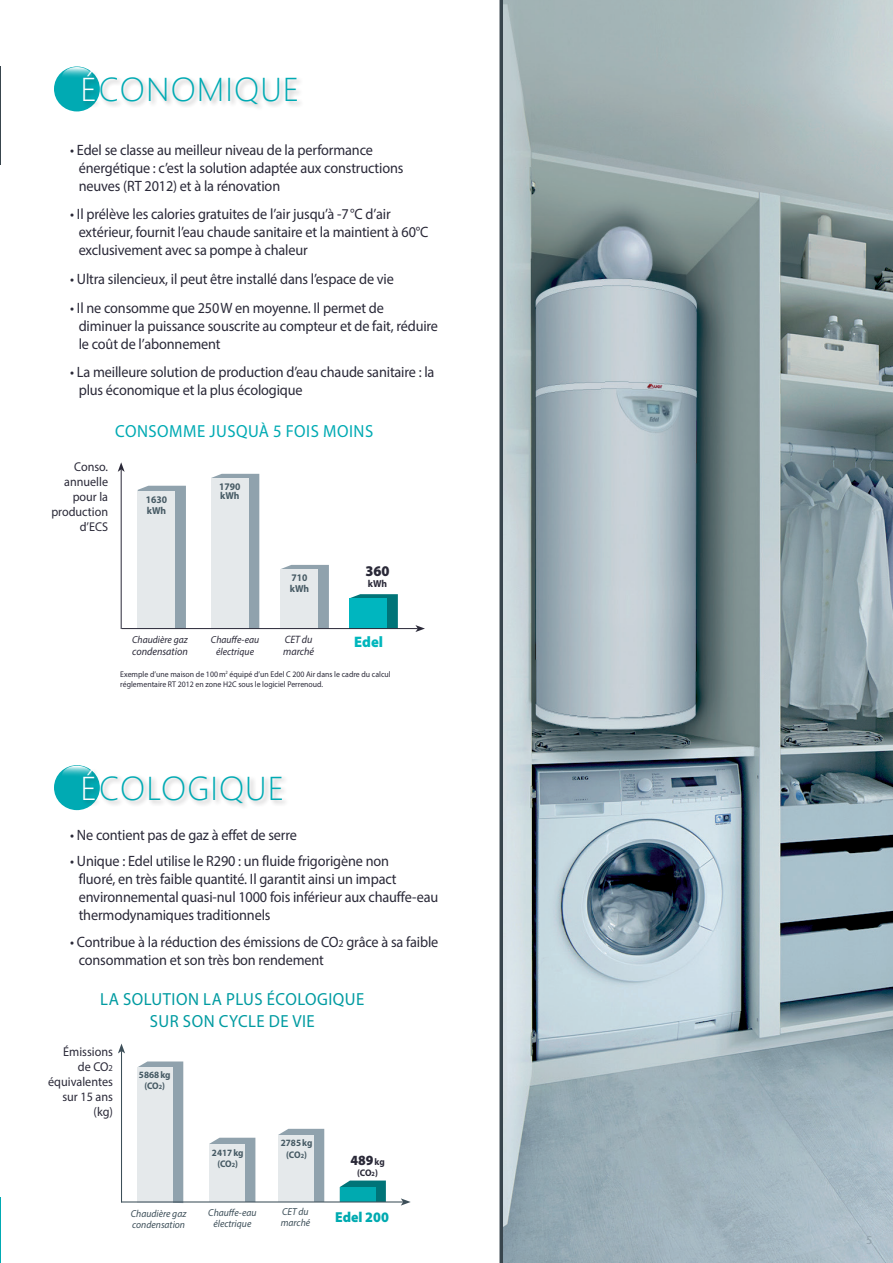
<style>
.page{position:relative;width:893px;height:1263px;background:#fff}
.page>*{position:absolute;margin:0;border:0;box-sizing:border-box;transform-origin:0 0}
.t1{font:33px "Webly Sleek UI Light";letter-spacing:.035em;color:#00aab3}
.t2{font:17.55px/22.5px "Myriad Pro";letter-spacing:.03em;color:#009ba1;text-align:center;scale:.95 1}
.t3{font:17.55px "Myriad Pro";letter-spacing:.03em;color:#00aab3;scale:.95 1}
.t4{font:900 15.3px "Myriad Pro";color:#00b6bc;scale:.95 1}
.texte{font:15px/18px "Myriad Pro";letter-spacing:-.01em;color:#2a2938;scale:.95 1}
.t5{font:900 14.85px "Myriad Pro";color:#2a2938;scale:.95 1}
.t6{font:900 14.4px "Myriad Pro";color:#00aab0;scale:.95 1}
.t7{font:900 14.1px "Myriad Pro";color:#2a2938;scale:.95 1}
.texte-2{font:12.9px/15px "Myriad Pro";color:#2a2938;text-align:right;scale:.95 1}
.texte-3{font:12.75px/15px "Myriad Pro";color:#2a2938;text-align:right;scale:.95 1}
.t8{font:12px "Myriad Pro";color:#90a0aa}
.t9{font:italic 10.65px/11.9px "Myriad Pro";color:#2a2938;scale:.95 1}
.t10{font:italic 10.2px/11.2px "Myriad Pro";color:#3d4f59;scale:.95 1}
.t11{font:italic 10.2px/11.9px "Myriad Pro";color:#2a2938;text-align:center;scale:.95 1}
.t12{font:700 10.2px/11.4px "Myriad Pro";color:#465a64;scale:.95 1}
.t13{font:700 10.2px "Myriad Pro";color:#2a2938;scale:.95 1}
.t14{font:700 9.6px/11.6px "Myriad Pro";color:#465a64;text-align:center;scale:.95 1}
.t15{font:700 9.6px "Myriad Pro";color:#2a2938;scale:.95 1}
.t16{font:8.25px/10.8px "Myriad Pro";color:#2a2938;scale:.95 1}
.s1{color:#fff}
.s2{font-size:10.5px}
.s3{font-size:9px}
.s4{font-weight:700;font-size:9.6px}
.s5{font-size:6.45px}
</style>
<div class="page">
<div style="left:499px;top:0;width:5px;height:1263px;background:#38454d"></div>
<img style="left:504px;top:0;width:389px;height:1263px">
<svg style="left:281px;top:565px;width:48px;height:63px"></svg>
<div style="left:281px;top:569px;width:37px;height:60px;background:#e5e9eb"></div>
<div style="left:138px;top:486px;width:48px;height:142px;background:#90a2ad"></div>
<div style="left:138px;top:491px;width:37px;height:138px;background:#e5e9eb"></div>
<div style="left:211px;top:474px;width:48px;height:154px;background:#90a2ad"></div>
<div style="left:211px;top:478px;width:38px;height:151px;background:#e5e9eb"></div>
<svg style="left:350px;top:594px;width:48px;height:34px"></svg>
<div style="left:350px;top:598px;width:37px;height:31px;background:#00b6bf"></div>
<hr style="left:121px;top:469px;width:1px;height:160px;background:#2a2938">
<svg style="left:118px;top:462px;width:7px;height:10px"></svg>
<hr style="left:122px;top:628px;width:296px;height:1px;background:#2a2938">
<svg style="left:415px;top:625px;width:10px;height:7px"></svg>
<div style="left:54px;top:66px;width:46px;height:46px;background:#00aab3;border-radius:50%"></div>
<svg style="left:62px;top:67px;width:30px;height:20px"></svg>
<div style="left:82px;top:69px;width:222px;height:42px;background:#231f20;opacity:.3"></div>
<div style="left:54px;top:765px;width:46px;height:45px;background:#00aab3;border-radius:50%"></div>
<svg style="left:62px;top:766px;width:30px;height:19px"></svg>
<div style="left:82px;top:768px;width:207px;height:42px;background:#231f20;opacity:.3"></div>
<hr style="left:121px;top:1051px;width:1px;height:151px;background:#3d4f59">
<svg style="left:118px;top:1043px;width:7px;height:10px"></svg>
<svg style="left:340px;top:1180px;width:46px;height:21px"></svg>
<div style="left:340px;top:1187px;width:36px;height:14px;background:#00aab0"></div>
<svg style="left:278px;top:1129px;width:46px;height:72px"></svg>
<div style="left:278px;top:1135px;width:36px;height:67px;background:#e5e9eb"></div>
<div style="left:138px;top:1061px;width:45px;height:142px;background:#90a2ad"></div>
<div style="left:137px;top:1067px;width:36px;height:136px;background:#e5e9eb"></div>
<svg style="left:209px;top:1138px;width:46px;height:63px"></svg>
<div style="left:209px;top:1144px;width:36px;height:57px;background:#e5e9eb"></div>
<hr style="left:121px;top:1201px;width:282px;height:1px;background:#3d4f59">
<svg style="left:401px;top:1198px;width:10px;height:7px"></svg>
<p class="t1" style="left:81px;top:64px;width:220px"><span class="s1">É</span>CONOMIQUE</p>
<p class="texte" style="left:79px;top:140px;width:343px;text-indent:-9px">• Edel se classe au meilleur niveau de la performance énergétique : c’est la solution adaptée aux constructions neuves (RT 2012) et à la rénovation</p>
<p class="texte" style="left:79px;top:205px;width:370px;text-indent:-9px">• Il prélève les calories gratuites de l’air jusqu’à -7°C d’air extérieur, fournit l’eau chaude sanitaire et la maintient à 60°C exclusivement avec sa pompe à chaleur</p>
<p class="texte" style="left:70px;top:270px;width:342px">• Ultra silencieux, il peut être installé dans l’espace de vie</p>
<p class="texte" style="left:79px;top:298px;width:380px;text-indent:-9px">• Il ne consomme que 250W en moyenne. Il permet de diminuer la puissance souscrite au compteur et de fait, réduire le coût de l’abonnement</p>
<p class="texte" style="left:79px;top:363px;width:376px;text-indent:-9px">• La meilleure solution de production d’eau chaude sanitaire : la plus économique et la plus écologique</p>
<p class="t3" style="left:115px;top:420px;width:273px">CONSOMME JUSQUÀ 5 FOIS MOINS</p>
<p class="texte-3" style="left:51px;top:459px;width:61px">Conso. annuelle pour la production d’ECS</p>
<p class="t12" style="left:146px;top:493px;width:24px">1630 kWh</p>
<p class="t12" style="left:219px;top:481px;width:24px;line-height:9.4px">1790 kWh</p>
<p class="t12" style="left:290px;top:571px;width:22px">710 kWh</p>
<p class="t5" style="left:365px;top:561px;width:27px">360</p>
<p class="t13" style="left:368px;top:577px;width:22px">kWh</p>
<p class="t11" style="left:132px;top:633px;width:60px">Chaudière gaz</p>
<p class="t9" style="left:132px;top:645px;width:60px">condensation</p>
<p class="t9" style="left:283px;top:633px;width:34px">CET du marché</p>
<p class="t11" style="left:211px;top:633px;width:52px">Chauffe-eau électrique</p>
<p class="t4" style="left:354px;top:631px;width:32px">Edel</p>
<p class="t16" style="left:120px;top:668px;width:286px">Exemple d’une maison de 100m<sup>2</sup> équipé d’un Edel C 200 Air dans le cadre du calcul réglementaire RT 2012 en zone H2C sous le logiciel Perrenoud.</p>
<p class="t1" style="left:81px;top:763px;width:205px"><span class="s1">É</span>COLOGIQUE</p>
<p class="texte" style="left:70px;top:826px;width:240px">• Ne contient pas de gaz à effet de serre</p>
<p class="texte" style="left:79px;top:852px;width:380px;text-indent:-9px">• Unique : Edel utilise le R290 : un fluide frigorigène non<br>fluoré, en très faible quantité. Il garantit ainsi un impact environnemental quasi-nul 1000 fois inférieur aux chauffe-eau thermodynamiques traditionnels</p>
<p class="texte" style="left:79px;top:933px;width:380px;text-indent:-9px">• Contribue à la réduction des émissions de CO<span class="s2">2</span> grâce à sa faible consommation et son très bon rendement</p>
<p class="t2" style="left:100px;top:987px;width:279px">LA SOLUTION LA PLUS ÉCOLOGIQUE<br>SUR SON CYCLE DE VIE</p>
<p class="texte-2" style="left:48px;top:1044px;width:70px">Émissions de CO<span class="s3">2 </span>équivalentes sur 15 ans (kg)</p>
<p class="t7" style="left:350px;top:1150px;width:38px">489<span class="s4">kg</span></p>
<p class="t15" style="left:357px;top:1167px;width:23px">(CO<span class="s5">2</span>)</p>
<p class="t10" style="left:281px;top:1205px;width:33px">CET du marché</p>
<p class="t14" style="left:139px;top:1068px;width:35px">5868kg (CO<span class="s5">2</span>)</p>
<p class="t14" style="left:281px;top:1137px;width:35px">2785kg (CO<span class="s5">2</span>)</p>
<p class="t14" style="left:212px;top:1146px;width:35px">2417kg (CO<span class="s5">2</span>)</p>
<p class="t10" style="left:208px;top:1207px;width:52px;text-align:center">Chauffe-eau électrique</p>
<p class="t10" style="left:131px;top:1208px;width:60px">Chaudière gaz condensation</p>
<p class="t6" style="left:335px;top:1207px;width:58px">Edel 200</p>
<p class="t8" style="left:866px;top:1232px;width:8px">5</p>
</div>
